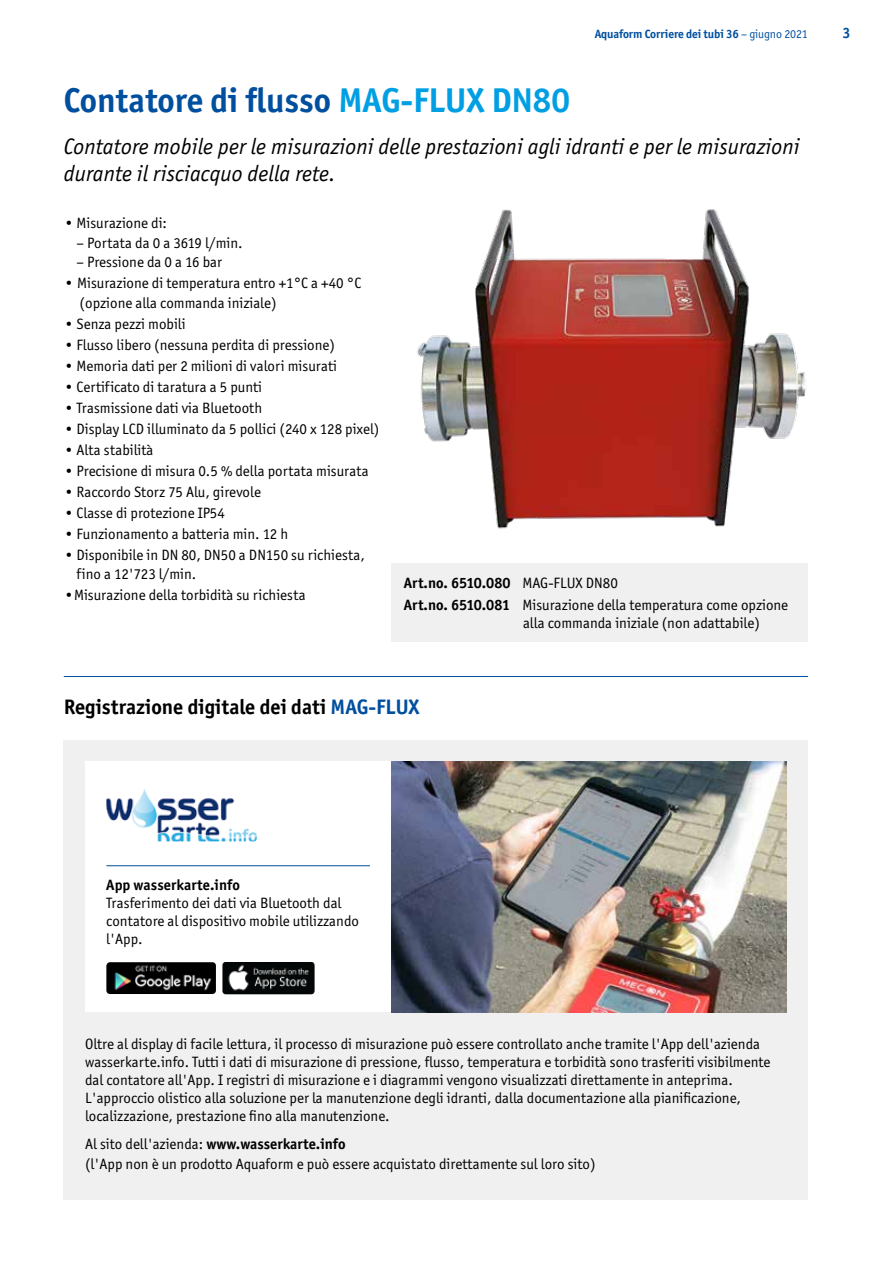
<style>
.page{position:relative;width:893px;height:1263px;background:#fff}
.page>*{position:absolute;margin:0;border:0;box-sizing:border-box;transform-origin:0 0}
.t1{font:700 34.5px "Officina San ITC";color:#004f9f}
.t2{font:italic 22.5px/27px "Officina San ITC";letter-spacing:.005em;color:#000}
.t3{font:700 21px "Officina San ITC";color:#000}
.t4{font:15px/18px "Officina San ITC";color:#000}
.t5{font:700 15px "Officina San ITC";letter-spacing:.005em;color:#000}
.t6{font:700 15px "Officina San ITC";color:#004f9f}
.t7{font:700 12px "Officina San ITC";letter-spacing:-.01em;color:#004f9f}
.s1{font-weight:400}
.s2{color:#009fe3}
.s3{font-weight:700}
.s4{color:#004f9f}
</style>
<div class="page">
<div style="left:64px;top:740px;width:744px;height:459px;background:#f0f0f0"></div>
<div style="left:391px;top:563px;width:417px;height:79px;background:#f0f0f0"></div>
<div style="left:85px;top:761px;width:306px;height:251px;background:#fff"></div>
<hr style="left:64px;top:676px;width:744px;height:1px;background:#004f9f">
<hr style="left:106px;top:865px;width:264px;height:1px;background:#004f9f">
<img style="left:416px;top:209px;width:390px;height:320px">
<img style="left:106px;top:962px;width:110px;height:32px">
<img style="left:222px;top:962px;width:93px;height:32px">
<img style="left:106px;top:789px;width:151px;height:52px">
<img style="left:391px;top:761px;width:396px;height:251px">
<p class="t7" style="left:595px;top:27px;width:214px">Aquaform Corriere dei tubi 36 <span class="s1">– giugno 2021</span></p>
<p class="t6" style="left:842px;top:24px;width:10px">3</p>
<h1 class="t1" style="left:64px;top:79px;width:508px">Contatore di flusso <span class="s2">MAG-FLUX DN80</span></h1>
<h2 class="t2" style="left:64px;top:133px;width:737px">Contatore mobile per le misurazioni delle prestazioni agli idranti e per le misurazioni durante il risciacquo della rete.</h2>
<p class="t4" style="left:64px;top:214px;width:105px">• Misurazione di:</p>
<p class="t4" style="left:77px;top:234px;width:168px">– Portata da 0 a 3619 l/min.</p>
<p class="t4" style="left:77px;top:253px;width:147px">– Pressione da 0 a 16 bar</p>
<p class="t4" style="left:80px;top:273px;width:283px;line-height:19.5px;text-indent:-16px">• Misurazione di temperatura entro +1°C a +40 °C (opzione alla commanda iniziale)</p>
<p class="t4" style="left:64px;top:315px;width:123px">• Senza pezzi mobili</p>
<p class="t4" style="left:64px;top:336px;width:273px">• Flusso libero (nessuna perdita di pressione)</p>
<p class="t4" style="left:64px;top:357px;width:275px">• Memoria dati per 2 milioni di valori misurati</p>
<p class="t4" style="left:64px;top:378px;width:200px">• Certificato di taratura a 5 punti</p>
<p class="t4" style="left:64px;top:399px;width:200px">• Trasmissione dati via Bluetooth</p>
<p class="t4" style="left:64px;top:420px;width:317px">• Display LCD illuminato da 5 pollici (240 x 128 pixel)</p>
<p class="t4" style="left:64px;top:441px;width:91px">• Alta stabilità</p>
<p class="t4" style="left:64px;top:462px;width:307px">• Precisione di misura 0.5 % della portata misurata</p>
<p class="t4" style="left:64px;top:483px;width:199px">• Raccordo Storz 75 Alu, girevole</p>
<p class="t4" style="left:64px;top:504px;width:163px">• Classe di protezione IP54</p>
<p class="t4" style="left:64px;top:525px;width:226px">• Funzionamento a batteria min. 12 h</p>
<p class="t4" style="left:77px;top:545px;width:290px;line-height:19.5px;text-indent:-13px">• Disponibile in DN 80, DN50 a DN150 su richiesta, fino a 12'723 l/min.</p>
<p class="t4" style="left:64px;top:586px;width:243px">•Misurazione della torbidità su richiesta</p>
<p class="t4" style="left:404px;top:572px;width:386px;line-height:22.2px"><span class="s3">Art.no. 6510.080</span> MAG-FLUX DN80<br><span class="s3">Art.no. 6510.081</span> Misurazione della temperatura come opzione</p>
<p class="t4" style="left:523px;top:614px;width:238px">alla commanda iniziale (non adattabile)</p>
<h3 class="t3" style="left:64px;top:694px;width:357px">Registrazione digitale dei dati <span class="s4">MAG-FLUX</span></h3>
<p class="t5" style="left:106px;top:876px;width:135px">App wasserkarte.info</p>
<p class="t4" style="left:106px;top:894px;width:254px">Trasferimento dei dati via Bluetooth dal contatore al dispositivo mobile utilizzando l'App.</p>
<p class="t4" style="left:85px;top:1035px;width:687px">Oltre al display di facile lettura, il processo di misurazione può essere controllato anche tramite l'App dell'azienda wasserkarte.info. Tutti i dati di misurazione di pressione, flusso, temperatura e torbidità sono trasferiti visibilmente dal contatore all'App. I registri di misurazione e i diagrammi vengono visualizzati direttamente in anteprima.<br>L'approccio olistico alla soluzione per la manutenzione degli idranti, dalla documentazione alla pianificazione, localizzazione, prestazione fino alla manutenzione.</p>
<p class="t4" style="left:85px;top:1134px;width:512px;line-height:19.5px">Al sito dell'azienda: <span class="s3">www.wasserkarte.info<br></span>(l'App non è un prodotto Aquaform e può essere acquistato direttamente sul loro sito)</p>
</div>
